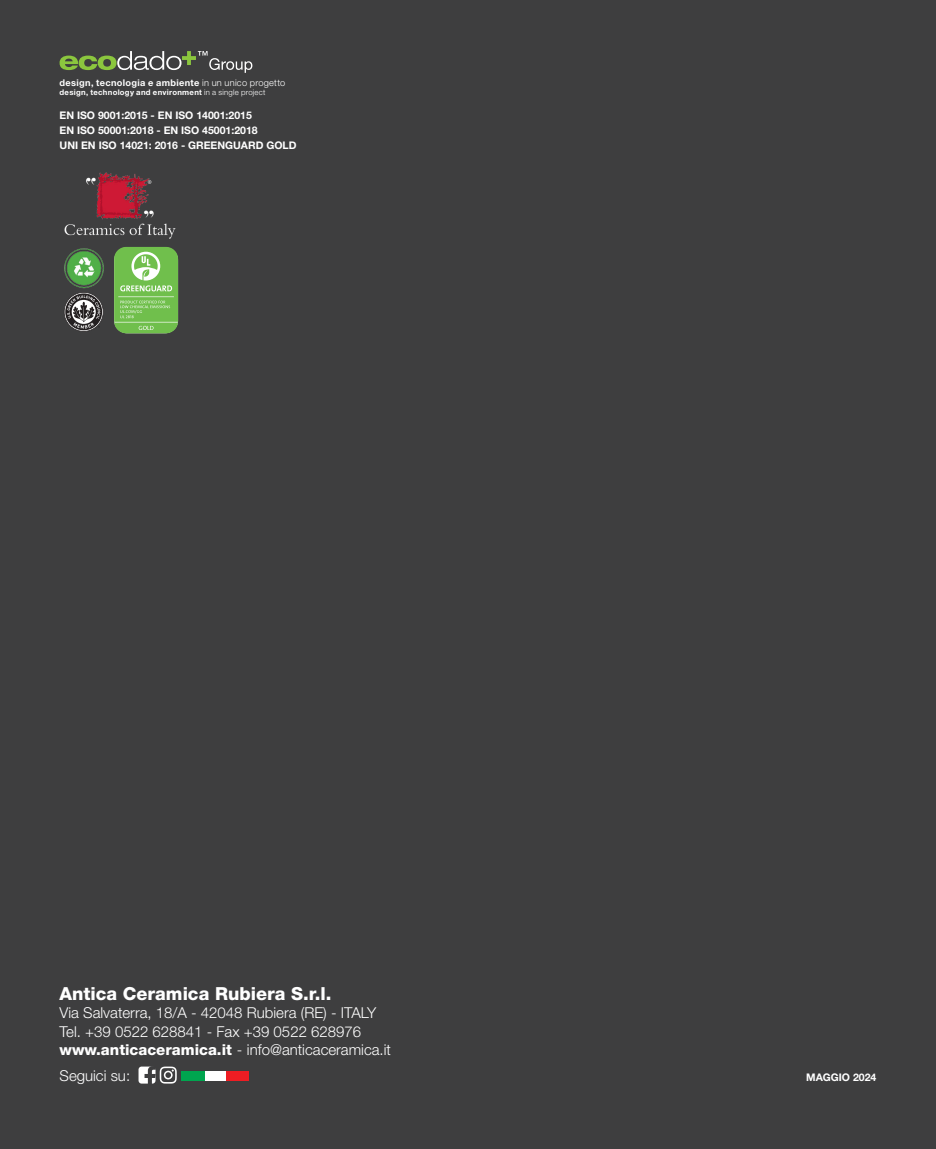
<style>
.page{position:relative;width:936px;height:1149px;background:#fff}
.page>*{position:absolute;margin:0;border:0;box-sizing:border-box;transform-origin:0 0}
.t1{font:800 18px "Helvetica Neue LT Std";color:#fff}
.t2{font:300 15px "Helvetica Neue LT Std";color:#fff}
.t3{font:700 10.5px "Helvetica Neue LT Std";color:#fff}
.Paragrafo_base{font:700 9.3px "Helvetica Neue LT Std";letter-spacing:.035em;color:#fff}
.Paragrafo_base-2{font:700 7.8px "Helvetica Neue LT Std";letter-spacing:.035em;color:#fff}
.s1{font-weight:300}
.s2{font-weight:800}
</style>
<div class="page">
<div style="left:0;top:0;width:935px;height:1148px;background:#3e3e3f"></div>
<svg style="left:64px;top:292px;width:39px;height:39px"></svg>
<img style="left:64px;top:248px;width:40px;height:41px">
<svg style="left:114px;top:247px;width:64px;height:86px;background:#82c463"></svg>
<svg style="left:138px;top:1066px;width:39px;height:17px"></svg>
<div style="left:181px;top:1070px;width:25px;height:10px;background:#00a54f"></div>
<div style="left:225px;top:1070px;width:24px;height:10px;background:#ee1d23"></div>
<div style="left:205px;top:1070px;width:21px;height:10px;background:#fff"></div>
<svg style="left:60px;top:51px;width:192px;height:22px"></svg>
<img style="left:64px;top:172px;width:112px;height:67px">
<p class="Paragrafo_base" style="left:60px;top:76px;width:227px">design, tecnologia e ambiente <span class="s1">in un unico progetto</span></p>
<p class="Paragrafo_base-2" style="left:60px;top:88px;width:207px">design, technology and environment <span class="s1">in a single project</span></p>
<p class="t3" style="left:60px;top:109px;width:194px">EN ISO 9001:2015 - EN ISO 14001:2015</p>
<p class="t3" style="left:60px;top:124px;width:200px">EN ISO 50001:2018 - EN ISO 45001:2018</p>
<p class="t3" style="left:60px;top:139px;width:238px">UNI EN ISO 14021: 2016 - GREENGUARD GOLD</p>
<p class="t1" style="left:60px;top:982px;width:273px">Antica Ceramica Rubiera S.r.l.</p>
<p class="t2" style="left:60px;top:1002px;width:318px">Via Salvaterra, 18/A - 42048 Rubiera (RE) - ITALY</p>
<p class="t2" style="left:60px;top:1022px;width:303px">Tel. +39 0522 628841 - Fax +39 0522 628976</p>
<p class="t2" style="left:60px;top:1040px;width:333px"><span class="s2">www.anticaceramica.it</span> - info@anticaceramica.it</p>
<p class="t2" style="left:60px;top:1065px;width:72px">Seguici su:</p>
<p class="t3" style="left:806px;top:1069px;width:72px">MAGGIO 2024</p>
</div>
